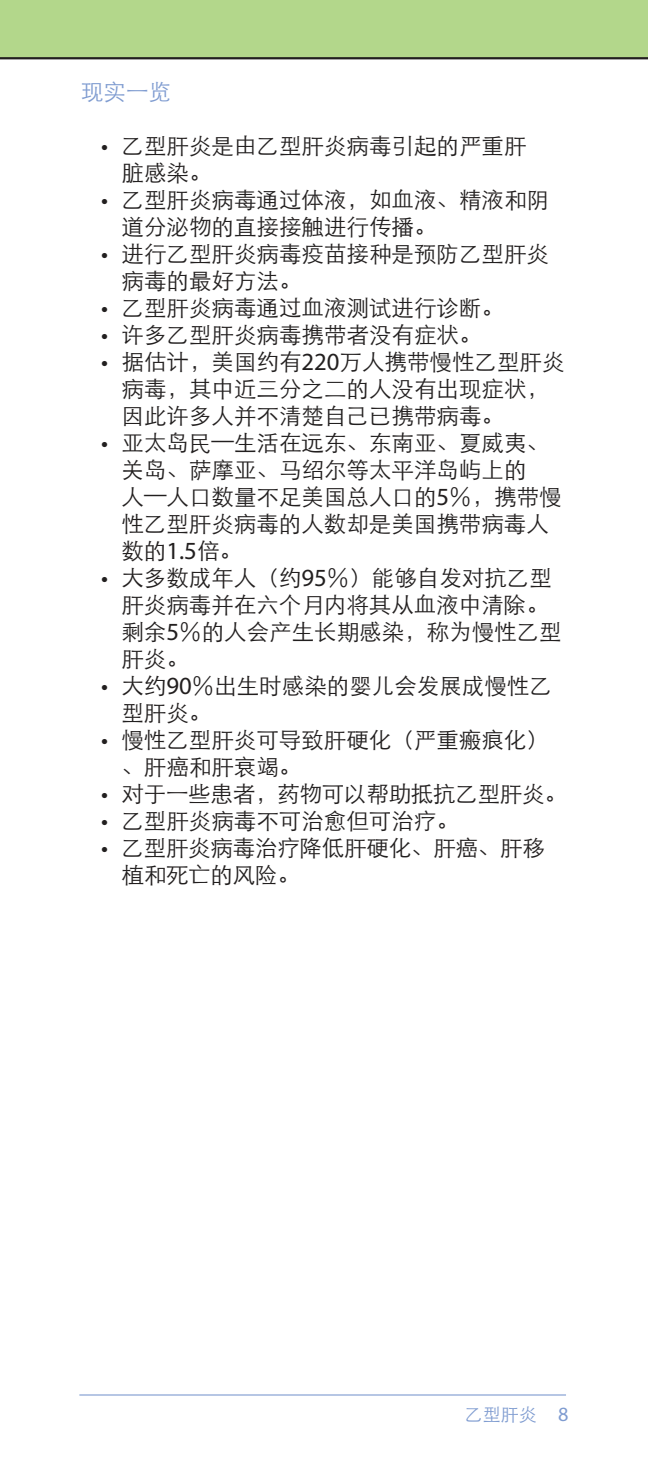
<style>
.page{position:relative;width:648px;height:1458px;background:#fff}
.page>*{position:absolute;margin:0;border:0;box-sizing:border-box;transform-origin:0 0}
.t1{font:300 22.5px/27px "ST Heiti SC";color:#221f1f}
.t2{font:300 22.5px "ST Heiti SC";color:#7e9bd0}
.t3{font:300 18px "ST Heiti SC";color:#7e9bd0}
.s1{font-family:"Myriad Pro";font-weight:400;font-size:24.75px}
.s2{font-family:"Myriad Pro";font-weight:400;font-size:20.25px}
</style>
<div class="page">
<div style="left:0;top:0;width:648px;height:59px;background:#b3d78b"></div>
<hr style="left:79px;top:1394px;width:487px;height:2px;background:#7e9bd0">
<p class="t2" style="left:81px;top:72px;width:91px">现实一览</p>
<p class="t1" style="left:122px;top:130px;width:406px;text-indent:-20px"><span class="s1">•</span> 乙型肝炎是由乙型肝炎病毒引起的严重肝脏感染。</p>
<p class="t1" style="left:122px;top:184px;width:429px;text-indent:-20px"><span class="s1">•</span> 乙型肝炎病毒通过体液，如血液、精液和阴道分泌物的直接接触进行传播。</p>
<p class="t1" style="left:122px;top:238px;width:429px;text-indent:-20px"><span class="s1">•</span> 进行乙型肝炎病毒疫苗接种是预防乙型肝炎病毒的最好方法。</p>
<p class="t1" style="left:101px;top:292px;width:404px"><span class="s1">•</span> 乙型肝炎病毒通过血液测试进行诊断。</p>
<p class="t1" style="left:101px;top:319px;width:382px"><span class="s1">•</span> 许多乙型肝炎病毒携带者没有症状。</p>
<p class="t1" style="left:122px;top:346px;width:445px;text-indent:-20px"><span class="s1">•</span> 据估计，美国约有<span class="s1">220</span>万人携带慢性乙型肝炎病毒，其中近三分之二的人没有出现症状，因此许多人并不清楚自己已携带病毒。</p>
<p class="t1" style="left:121px;top:427px;width:442px;text-indent:-20px"><span class="s1">•</span> 亚太岛民—生活在远东、东南亚、夏威夷、关岛、萨摩亚、马绍尔等太平洋岛屿上的人—人口数量不足美国总人口的<span class="s1">5</span>％，携带慢性乙型肝炎病毒的人数却是美国携带病毒人数的<span class="s1">1.5</span>倍。</p>
<p class="t1" style="left:121px;top:562px;width:442px;text-indent:-20px"><span class="s1">•</span> 大多数成年人（约<span class="s1">95</span>％）能够自发对抗乙型肝炎病毒并在六个月内将其从血液中清除。剩余<span class="s1">5</span>％的人会产生长期感染，称为慢性乙型肝炎。</p>
<p class="t1" style="left:121px;top:670px;width:432px;text-indent:-20px"><span class="s1">•</span> 大约<span class="s1">90</span>％出生时感染的婴儿会发展成慢性乙型肝炎。</p>
<p class="t1" style="left:121px;top:724px;width:429px;text-indent:-20px"><span class="s1">•</span> 慢性乙型肝炎可导致肝硬化（严重瘢痕化）、肝癌和肝衰竭。</p>
<p class="t1" style="left:101px;top:778px;width:467px"><span class="s1">•</span> 对于一些患者，药物可以帮助抵抗乙型肝炎。</p>
<p class="t1" style="left:101px;top:805px;width:359px"><span class="s1">•</span> 乙型肝炎病毒不可治愈但可治疗。</p>
<p class="t1" style="left:121px;top:832px;width:425px;text-indent:-20px"><span class="s1">•</span> 乙型肝炎病毒治疗降低肝硬化、肝癌、肝移植和死亡的风险。</p>
<p class="t3" style="left:465px;top:1399px;width:105px">乙型肝炎 <span class="s2">8</span></p>
</div>
